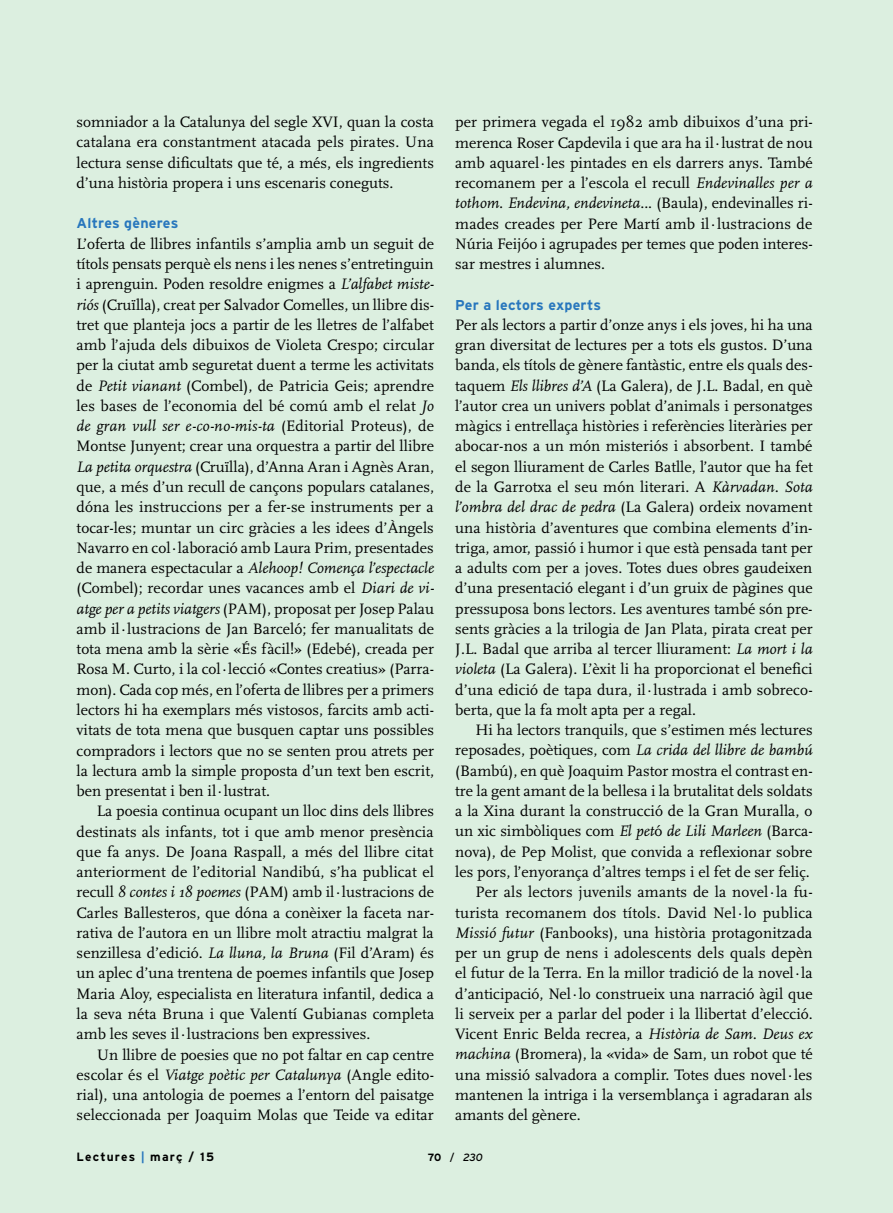
<style>
.page{position:relative;width:893px;height:1213px;background:#fff}
.page>*{position:absolute;margin:0;border:0;box-sizing:border-box;transform-origin:0 0}
.t1{font:15.75px/20.2px "Scala";color:#000;text-align:justify}
.t2{font:700 14.25px "Interstate";letter-spacing:.015em;color:#2877bd}
.t3{font:700 12px "Interstate";letter-spacing:.1em;color:#000}
.t4{font:italic 10.5px "Interstate";color:#000}
.s1{font-style:italic}
.s2{color:#2877bd}
.s3{font-weight:700;font-style:normal}
.s4{font-style:normal}
</style>
<div class="page">
<div style="left:0;top:0;width:892px;height:1212px;background:#dcefe0"></div>
<p class="t1" style="left:77px;top:113px;width:359px">somniador a la Catalunya del segle XVI, quan la costa catalana era constantment atacada pels pirates. Una lectura sense dificultats que té, a més, els ingredients d’una història propera i uns escenaris coneguts.</p>
<p class="t2" style="left:77px;top:218px;width:103px">Altres gèneres</p>
<p class="t1" style="left:77px;top:235px;width:359px">L’oferta de llibres infantils s’amplia amb un seguit de títols pensats perquè els nens i les nenes s’entretinguin i aprenguin. Poden resoldre enigmes a <span class="s1">L’alfabet miste&shy;riós</span> (Cruïlla), creat per Salvador Comelles, un llibre dis&shy;tret que planteja jocs a partir de les lletres de l’alfabet amb l’ajuda dels dibuixos de Violeta Crespo; circular per la ciutat amb seguretat duent a terme les activitats de <span class="s1">Petit vianant</span> (Combel), de Patricia Geis; aprendre les bases de l’economia del bé comú amb el relat <span class="s1">Jo de gran vull ser e-co-no-mis-ta</span> (Editorial Proteus), de Montse Junyent; crear una orquestra a partir del llibre <span class="s1">La petita orquestra</span> (Cruïlla), d’Anna Aran i Agnès Aran, que, a més d’un recull de cançons populars catalanes, dóna les instruccions per a fer-se instruments per a tocar-les; muntar un circ gràcies a les idees d’Àngels Navarro en col·laboració amb Laura Prim, presentades de manera espectacular a <span class="s1">Alehoop! Comença l’espectacle </span>(Combel); recordar unes vacances amb el <span class="s1">Diari de vi&shy;atge per a petits viatgers</span> (PAM), proposat per Josep Palau amb il·lustracions de Jan Barceló; fer manualitats de tota mena amb la sèrie «És fàcil!» (Edebé), creada per Rosa M. Curto, i la col·lecció «Contes creatius» (Parra&shy;mon). Cada cop més, en l’oferta de llibres per a primers lectors hi ha exemplars més vistosos, farcits amb acti&shy;vitats de tota mena que busquen captar uns possibles compradors i lectors que no se senten prou atrets per la lectura amb la simple proposta d’un text ben escrit, ben presentat i ben il·lustrat.</p>
<p class="t1" style="left:77px;top:802px;width:359px;text-indent:20px">La poesia continua ocupant un lloc dins dels llibres destinats als infants, tot i que amb menor presència que fa anys. De Joana Raspall, a més del llibre citat anteriorment de l’editorial Nandibú, s’ha publicat el recull <span class="s1">8 contes i 18 poemes</span> (PAM) amb il·lustracions de Carles Ballesteros, que dóna a conèixer la faceta nar&shy;rativa de l’autora en un llibre molt atractiu malgrat la senzillesa d’edició. <span class="s1">La lluna, la Bruna</span> (Fil d’Aram) és un aplec d’una trentena de poemes infantils que Josep Maria Aloy, especialista en literatura infantil, dedica a la seva néta Bruna i que Valentí Gubianas completa amb les seves il·lustracions ben expressives.</p>
<p class="t1" style="left:77px;top:1045px;width:359px;text-indent:20px">Un llibre de poesies que no pot faltar en cap centre escolar és el <span class="s1">Viatge poètic per Catalunya</span> (Angle edito&shy;rial), una antologia de poemes a l’entorn del paisatge seleccionada per Joaquim Molas que Teide va editar</p>
<p class="t1" style="left:455px;top:113px;width:359px">per primera vegada el 1982 amb dibuixos d’una pri&shy;merenca Roser Capdevila i que ara ha il·lustrat de nou amb aquarel·les pintades en els darrers anys. També recomanem per a l’escola el recull <span class="s1">Endevinalles per a tothom. Endevina, endevineta</span>... (Baula), endevinalles ri&shy;mades creades per Pere Martí amb il·lustracions de Núria Feijóo i agrupades per temes que poden interes&shy;sar mestres i alumnes.</p>
<p class="t2" style="left:455px;top:299px;width:147px">Per a lectors experts</p>
<p class="t1" style="left:455px;top:316px;width:359px">Per als lectors a partir d’onze anys i els joves, hi ha una gran diversitat de lectures per a tots els gustos. D’una banda, els títols de gènere fantàstic, entre els quals des&shy;taquem <span class="s1">Els llibres d’A</span> (La Galera), de J.L. Badal, en què l’autor crea un univers poblat d’animals i personatges màgics i entrellaça històries i referències literàries per abocar-nos a un món misteriós i absorbent. I també el segon lliurament de Carles Batlle, l’autor que ha fet de la Garrotxa el seu món literari. A <span class="s1">Kàrvadan. Sota l’ombra del drac de pedra</span> (La Galera) ordeix novament una història d’aventures que combina elements d’in&shy;triga, amor, passió i humor i que està pensada tant per a adults com per a joves. Totes dues obres gaudeixen d’una presentació elegant i d’un gruix de pàgines que pressuposa bons lectors. Les aventures també són pre&shy;sents gràcies a la trilogia de Jan Plata, pirata creat per J.L. Badal que arriba al tercer lliurament: <span class="s1">La mort i la violeta</span> (La Galera). L’èxit li ha proporcionat el benefici d’una edició de tapa dura, il·lustrada i amb sobreco&shy;berta, que la fa molt apta per a regal.</p>
<p class="t1" style="left:475px;top:721px;width:338px">Hi ha lectors tranquils, que s’estimen més lectures</p>
<p class="t1" style="left:455px;top:741px;width:359px">reposades, poètiques, com <span class="s1">La crida del llibre de bambú</span></p>
<p class="t1" style="left:455px;top:761px;width:359px">(Bambú), en què Joaquim Pastor mostra el contrast en-</p>
<p class="t1" style="left:455px;top:781px;width:359px">tre la gent amant de la bellesa i la brutalitat dels soldats</p>
<p class="t1" style="left:455px;top:802px;width:358px">a la Xina durant la construcció de la Gran Muralla, o</p>
<p class="t1" style="left:455px;top:822px;width:359px">un xic simbòliques com <span class="s1">El pet</span>ó <span class="s1">de Lili Marleen</span> (Barca-</p>
<p class="t1" style="left:455px;top:842px;width:359px">nova), de Pep Molist, que convida a reflexionar sobre</p>
<p class="t1" style="left:455px;top:862px;width:356px">les pors, l’enyorança d’altres temps i el fet de ser feliç.</p>
<p class="t1" style="left:475px;top:883px;width:338px">Per als lectors juvenils amants de la novel·la fu-</p>
<p class="t1" style="left:455px;top:903px;width:359px">turista recomanem dos títols. David Nel·lo publica</p>
<p class="t1" style="left:455px;top:923px;width:358px"><span class="s1">Missió futur</span> (Fanbooks), una història protagonitzada</p>
<p class="t1" style="left:455px;top:943px;width:359px">per un grup de nens i adolescents dels quals depèn</p>
<p class="t1" style="left:455px;top:964px;width:359px">el futur de la Terra. En la millor tradició de la novel·la</p>
<p class="t1" style="left:455px;top:984px;width:359px">d’anticipació, Nel·lo construeix una narració àgil que</p>
<p class="t1" style="left:455px;top:1004px;width:359px">li serveix per a parlar del poder i la llibertat d’elecció.</p>
<p class="t1" style="left:455px;top:1024px;width:359px">Vicent Enric Belda recrea, a <span class="s1">Història de Sam. Deus ex</span></p>
<p class="t1" style="left:455px;top:1045px;width:359px"><span class="s1">machina</span> (Bromera), la «vida» de Sam, un robot que té</p>
<p class="t1" style="left:455px;top:1065px;width:358px">una missió salvadora a complir. Totes dues novel·les</p>
<p class="t1" style="left:455px;top:1085px;width:358px">mantenen la intriga i la versemblança i agradaran als</p>
<p class="t1" style="left:455px;top:1105px;width:127px">amants del gènere.</p>
<p class="t3" style="left:77px;top:1151px;width:139px">Lectures <span class="s2">|</span> març / 15</p>
<p class="t4" style="left:428px;top:1150px;width:56px"><span class="s3">70</span> <span class="s4">/</span> 230</p>
</div>
